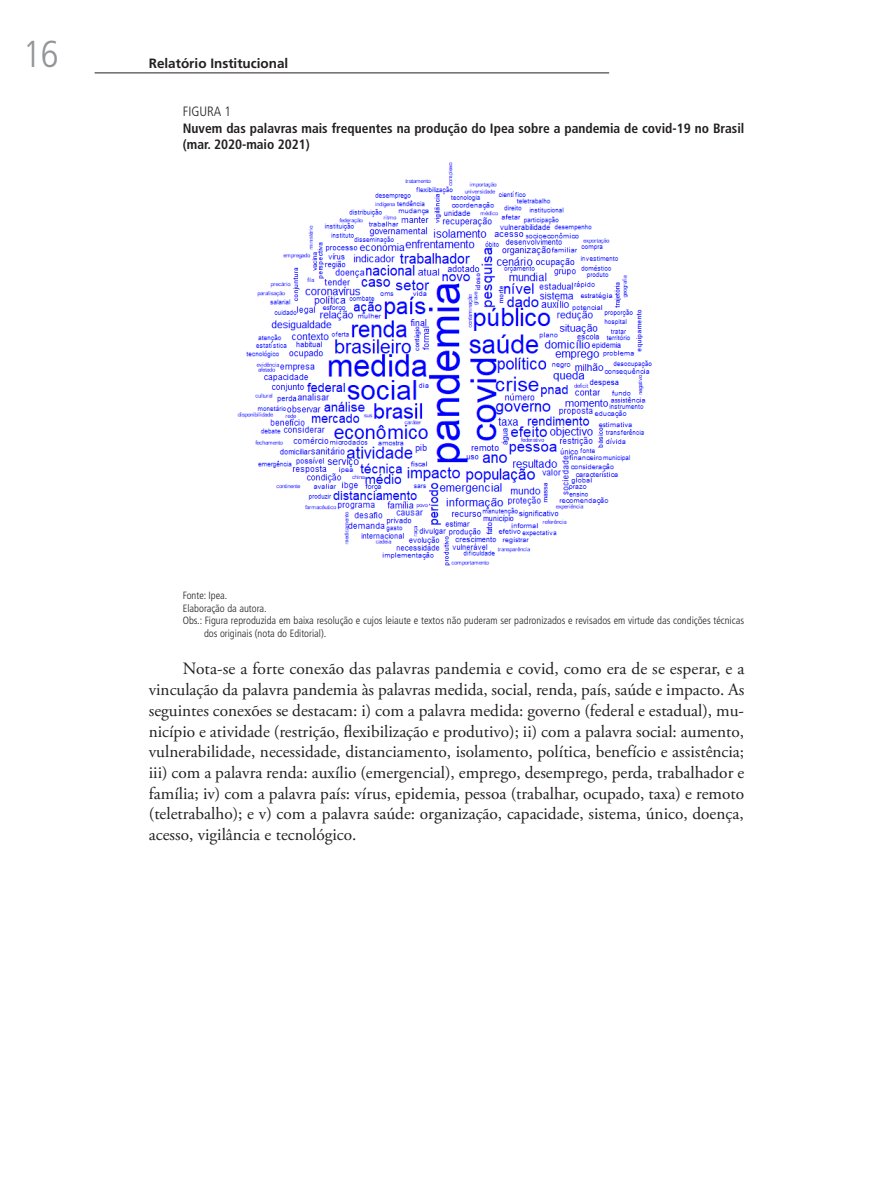
<style>
.page{position:relative;width:893px;height:1191px;background:#fff}
.page>*{position:absolute;margin:0;border:0;box-sizing:border-box;transform-origin:0 0}
.t1{font:300 condensed 37.5px "Frutiger LT Pro";color:#939598}
.texto_corrido{font:17.25px/20.7px "Adobe Garamond Pro";color:#231f20;text-align:justify}
.titulo_2_grafico{font:700 condensed 13.5px/16.2px "Frutiger LT Pro";color:#231f20}
.t2{font:700 13.5px "Frutiger LT Pro";color:#231f20}
.titulo_1_grafico{font:300 condensed 13.5px "Frutiger LT Pro";color:#231f20}
.elaboracao_grafico{font:300 condensed 10.5px/12.6px "Frutiger LT Pro";color:#231f20}
.fonte_grafico_meio{font:300 condensed 10.5px "Frutiger LT Pro";color:#231f20}
.fonte_grafico{font:300 condensed 10.5px "Frutiger LT Pro";color:#231f20}
</style>
<div class="page">
<hr style="left:95px;top:73px;width:514px;height:1px;background:#231f20">
<img style="left:237px;top:162px;width:415px;height:404px">
<h1 class="t1" style="left:23px;top:32px;width:38px">16</h1>
<p class="t2" style="left:149px;top:55px;width:141px">Relatório Institucional</p>
<p class="titulo_1_grafico" style="left:183px;top:104px;width:50px">FIGURA 1</p>
<p class="titulo_2_grafico" style="left:183px;top:120px;width:563px">Nuvem das palavras mais frequentes na produção do Ipea sobre a pandemia de covid-19 no Brasil (mar. 2020-maio 2021)</p>
<p class="fonte_grafico" style="left:183px;top:589px;width:46px">Fonte: Ipea.</p>
<p class="fonte_grafico_meio" style="left:183px;top:602px;width:85px">Elaboração da autora.</p>
<p class="elaboracao_grafico" style="left:204px;top:614px;width:541px;text-indent:-21px">Obs.: Figura reproduzida em baixa resolução e cujos leiaute e textos não puderam ser padronizados e revisados em virtude das condições técnicas dos originais (nota do Editorial).</p>
<p class="texto_corrido" style="left:149px;top:659px;width:597px;text-indent:34px">Nota-se a forte conexão das palavras pandemia e covid, como era de se esperar, e a vinculação da palavra pandemia às palavras medida, social, renda, país, saúde e impacto. As seguintes conexões se destacam: i) com a palavra medida: governo (federal e estadual), mu&shy;nicípio e atividade (restrição, flexibilização e produtivo); ii) com a palavra social: aumento, vulnerabilidade, necessidade, distanciamento, isolamento, política, benefício e assistência; iii) com a palavra renda: auxílio (emergencial), emprego, desemprego, perda, trabalhador e família; iv) com a palavra país: vírus, epidemia, pessoa (trabalhar, ocupado, taxa) e remoto (teletrabalho); e v) com a palavra saúde: organização, capacidade, sistema, único, doença, acesso, vigilância e tecnológico.</p>
</div>
